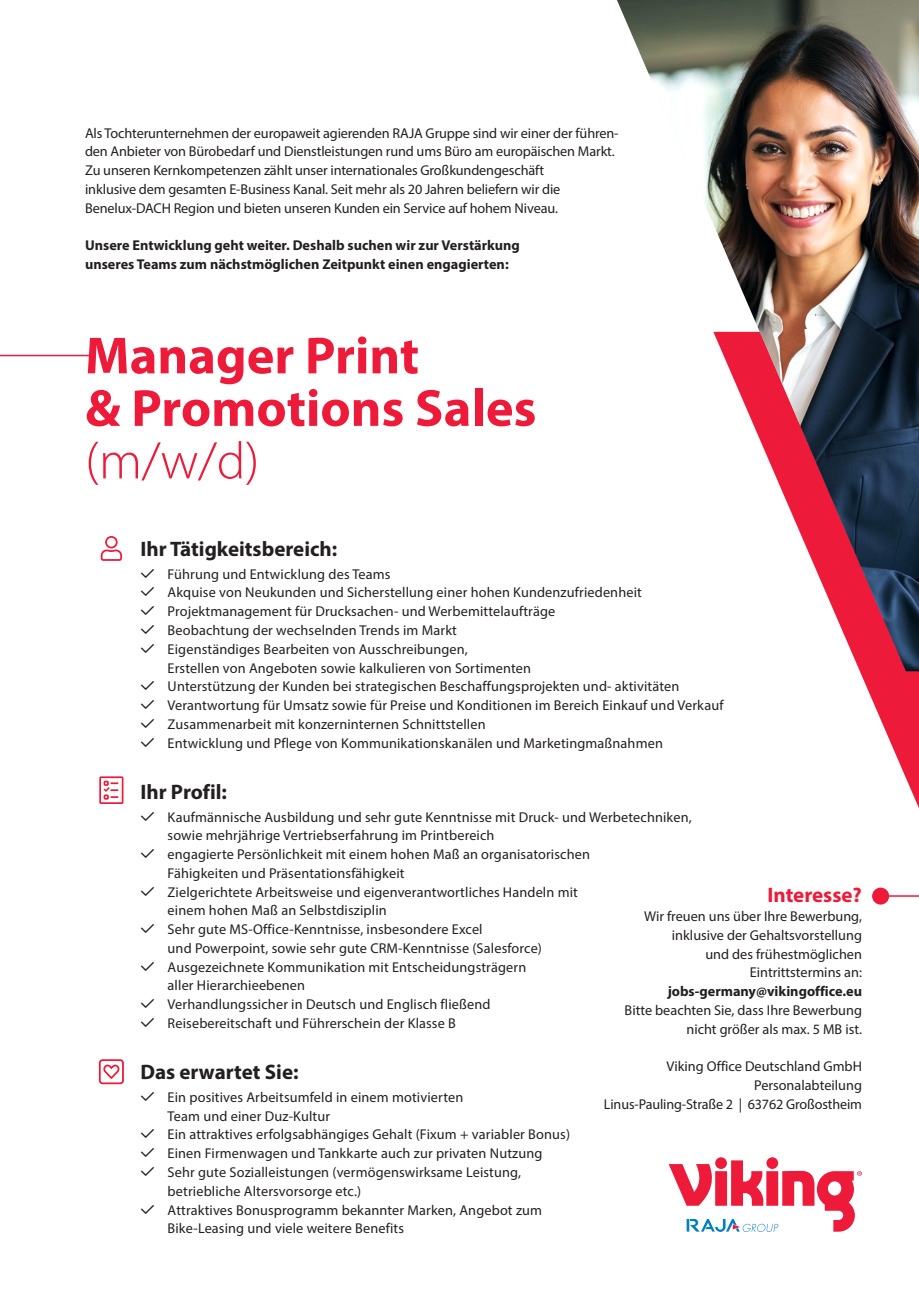
<style>
.page{position:relative;width:919px;height:1289px;background:#fff}
.page>*{position:absolute;margin:0;border:0;box-sizing:border-box;transform-origin:0 0}
.t1{font:700 52.5px/52.5px "Myriad Pro";color:#ed1a3a}
.t2{font:300 52.5px "Myriad Pro";color:#ed1a3a}
.t3{font:700 21px "Myriad Pro";color:#231f20}
.t4{font:700 21px "Myriad Pro";color:#ed1a3a}
.t5{font:14.25px/18.8px "Myriad Pro";letter-spacing:.01em;color:#231f20}
.t6{font:14.25px/18.8px "Myriad Pro";letter-spacing:-.01em;color:#231f20}
.t7{font:700 14.25px/18.8px "Myriad Pro";color:#231f20}
</style>
<div class="page">
<svg style="left:859px;top:671px;width:59px;height:135px"></svg>
<div style="left:715px;top:1157px;width:11px;height:11px;background:#ed1a3a;border-radius:50%"></div>
<svg style="left:766px;top:1157px;width:12px;height:11px"></svg>
<svg style="left:668px;top:1160px;width:193px;height:71px"></svg>
<hr style="left:0;top:355px;width:90px;height:1px;background:#ed1a3a">
<div style="left:872px;top:887px;width:17px;height:17px;background:#ed1a3a;border-radius:50%"></div>
<hr style="left:874px;top:895px;width:44px;height:1px;background:#ed1a3a">
<svg style="left:99px;top:776px;width:24px;height:28px"></svg>
<svg style="left:101px;top:536px;width:21px;height:25px"></svg>
<svg style="left:99px;top:1059px;width:25px;height:25px"></svg>
<img style="left:617px;top:0;width:301px;height:671px">
<p class="t6" style="left:85px;top:123px;width:535px">Als Tochterunternehmen der europaweit agierenden RAJA Gruppe sind wir einer der führen&shy;den Anbieter von Bürobedarf und Dienstleistungen rund ums Büro am europäischen Markt.<br>Zu unseren Kernkompetenzen zählt unser internationales Großkundengeschäft<br>inklusive dem gesamten E-Business Kanal. Seit mehr als 20 Jahren beliefern wir die Benelux-DACH Region und bieten unseren Kunden ein Service auf hohem Niveau.</p>
<p class="t7" style="left:85px;top:236px;width:436px">Unsere Entwicklung geht weiter. Deshalb suchen wir zur Verstärkung unseres Teams zum nächstmöglichen Zeitpunkt einen engagierten:</p>
<h1 class="t1" style="left:85px;top:327px;width:453px">Manager Print<br>&amp; Promotions Sales</h1>
<h1 class="t2" style="left:85px;top:429px;width:176px">(m/w/d)</h1>
<h2 class="t3" style="left:140px;top:535px;width:198px">Ihr Tätigkeitsbereich:</h2>
<p class="t5" style="left:168px;top:564px;width:557px">Führung und Entwicklung des Teams<br>Akquise von Neukunden und Sicherstellung einer hohen Kundenzufriedenheit Projektmanagement für Drucksachen- und Werbemittelaufträge<br>Beobachtung der wechselnden Trends im Markt<br>Eigenständiges Bearbeiten von Ausschreibungen,<br>Erstellen von Angeboten sowie kalkulieren von Sortimenten<br>Unterstützung der Kunden bei strategischen Beschaffungsprojekten und- aktivitäten Verantwortung für Umsatz sowie für Preise und Konditionen im Bereich Einkauf und Verkauf Zusammenarbeit mit konzerninternen Schnittstellen<br>Entwicklung und Pflege von Kommunikationskanälen und Marketingmaßnahmen</p>
<h2 class="t3" style="left:140px;top:777px;width:88px">Ihr Profil:</h2>
<p class="t5" style="left:168px;top:807px;width:525px">Kaufmännische Ausbildung und sehr gute Kenntnisse mit Druck- und Werbetechniken, sowie mehrjährige Vertriebserfahrung im Printbereich<br>engagierte Persönlichkeit mit einem hohen Maß an organisatorischen<br>Fähigkeiten und Präsentationsfähigkeit<br>Zielgerichtete Arbeitsweise und eigenverantwortliches Handeln mit<br>einem hohen Maß an Selbstdisziplin<br>Sehr gute MS-Office-Kenntnisse, insbesondere Excel<br>und Powerpoint, sowie sehr gute CRM-Kenntnisse (Salesforce)<br>Ausgezeichnete Kommunikation mit Entscheidungsträgern<br>aller Hierarchieebenen<br>Verhandlungssicher in Deutsch und Englisch fließend<br>Reisebereitschaft und Führerschein der Klasse B</p>
<h2 class="t3" style="left:140px;top:1058px;width:160px">Das erwartet Sie:</h2>
<p class="t5" style="left:168px;top:1087px;width:404px">Ein positives Arbeitsumfeld in einem motivierten<br>Team und einer Duz-Kultur<br>Ein attraktives erfolgsabhängiges Gehalt (Fixum + variabler Bonus)<br>Einen Firmenwagen und Tankkarte auch zur privaten Nutzung Sehr gute Sozialleistungen (vermögenswirksame Leistung, betriebliche Altersvorsorge etc.)<br>Attraktives Bonusprogramm bekannter Marken, Angebot zum Bike-Leasing und viele weitere Benefits</p>
<h2 class="t4" style="left:767px;top:881px;width:96px">Interesse?</h2>
<p class="t5" style="left:644px;top:906px;width:219px;text-align:right">Wir freuen uns über Ihre Bewerbung, inklusive der Gehaltsvorstellung<br>und des frühestmöglichen<br>Eintrittstermins an:</p>
<p class="t7" style="left:667px;top:981px;width:196px">jobs-germany@vikingoffice.eu</p>
<p class="t5" style="left:624px;top:1000px;width:239px;text-align:right">Bitte beachten Sie, dass Ihre Bewerbung nicht größer als max. 5 MB ist.</p>
<p class="t5" style="left:604px;top:1056px;width:259px;text-align:right">Viking Office Deutschland GmbH<br>Personalabteilung<br>Linus-Pauling-Straße 2 | 63762 Großostheim</p>
</div>
